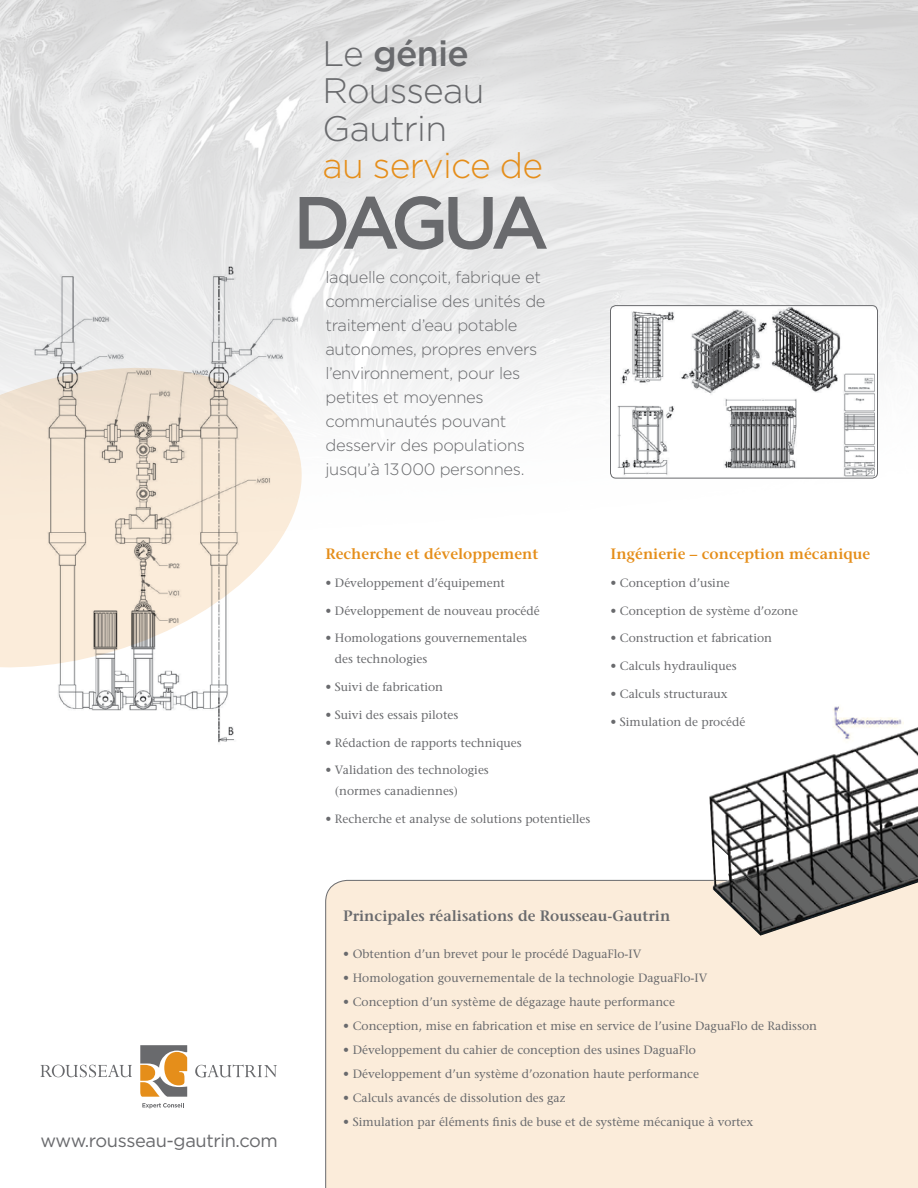
<style>
.page{position:relative;width:918px;height:1188px;background:#fff}
.page>*{position:absolute;margin:0;border:0;box-sizing:border-box;transform-origin:0 0}
.t1{font:500 73.95px "Gotham";letter-spacing:-.115em;color:#696a6d}
.t2{font:300 35.4px/37.5px "Gotham";letter-spacing:-.02em;color:#696a6d}
.t3{font:300 35.4px "Gotham";letter-spacing:-.02em;color:#e58e1a}
.t4{font:18.3px "Gotham";letter-spacing:-.02em;color:#696a6d}
.t5{font:300 16.5px/24px "Gotham";letter-spacing:-.02em;color:#696a6d}
.t6{font:600 15px "Stone Serif";color:#e58e1a}
.t7{font:600 15px "Stone Serif";color:#696a6d}
.t8{font:12px/21px "Stone Serif";color:#696a6d}
.s1{font-weight:500}
</style>
<div class="page">
<img style="left:0;top:0;width:918px;height:479px">
<div style="left:325px;top:880px;width:593px;height:308px;background:#fbecda"></div>
<svg style="left:142px;top:1103px;width:42px;height:5px"></svg>
<svg style="left:40px;top:1065px;width:92px;height:12px"></svg>
<svg style="left:140px;top:1045px;width:47px;height:52px"></svg>
<svg style="left:195px;top:1065px;width:82px;height:12px"></svg>
<img style="left:21px;top:261px;width:287px;height:482px">
<svg style="left:0;top:347px;width:320px;height:342px;fill:#f9ebda"></svg>
<img style="left:699px;top:706px;width:219px;height:230px">
<div style="left:610px;top:305px;width:268px;height:173px;border:1px solid #696a6d;border-radius:5px"></div>
<img style="left:614px;top:307px;width:261px;height:170px">
<h2 class="t2" style="left:322px;top:34px;width:164px">Le <span class="s1">génie<br></span>Rousseau<br>Gautrin</h2>
<h2 class="t3" style="left:322px;top:144px;width:222px">au service de</h2>
<h1 class="t1" style="left:293px;top:174px;width:258px">DAGUA</h1>
<h3 class="t5" style="left:326px;top:265px;width:222px">laquelle conçoit, fabrique et commercialise des unités de traitement d’eau potable autonomes, propres envers l’environnement, pour les petites et moyennes communautés pouvant desservir des populations jusqu’à 13 000 personnes.</h3>
<p class="t6" style="left:326px;top:545px;width:214px">Recherche et développement</p>
<p class="t8" style="left:326px;top:572px;width:181px">• Développement d’équipement</p>
<p class="t8" style="left:326px;top:600px;width:216px">• Développement de nouveau procédé</p>
<p class="t8" style="left:335px;top:628px;width:194px;text-indent:-9px">• Homologations gouvernementales des technologies</p>
<p class="t8" style="left:326px;top:676px;width:119px">• Suivi de fabrication</p>
<p class="t8" style="left:326px;top:704px;width:134px">• Suivi des essais pilotes</p>
<p class="t8" style="left:326px;top:732px;width:198px">• Rédaction de rapports techniques</p>
<p class="t8" style="left:335px;top:760px;width:155px;text-indent:-9px">• Validation des technologies (normes canadiennes)</p>
<p class="t8" style="left:326px;top:808px;width:266px">• Recherche et analyse de solutions potentielles</p>
<p class="t6" style="left:610px;top:545px;width:261px">Ingénierie – conception mécanique</p>
<p class="t8" style="left:610px;top:572px;width:121px">• Conception d’usine</p>
<p class="t8" style="left:610px;top:600px;width:189px">• Conception de système d’ozone</p>
<p class="t8" style="left:610px;top:628px;width:163px">• Construction et fabrication</p>
<p class="t8" style="left:610px;top:655px;width:128px">• Calculs hydrauliques</p>
<p class="t8" style="left:610px;top:683px;width:119px">• Calculs structuraux</p>
<p class="t8" style="left:610px;top:711px;width:136px">• Simulation de procédé</p>
<h3 class="t4" style="left:40px;top:1129px;width:239px">www.rousseau-gautrin.com</h3>
<p class="t7" style="left:343px;top:907px;width:329px">Principales réalisations de Rousseau-Gautrin</p>
<p class="t8" style="left:343px;top:944px;width:300px">• Obtention d’un brevet pour le procédé DaguaFlo-IV</p>
<p class="t8" style="left:343px;top:968px;width:366px">• Homologation gouvernementale de la technologie DaguaFlo-IV</p>
<p class="t8" style="left:343px;top:992px;width:333px">• Conception d’un système de dégazage haute performance</p>
<p class="t8" style="left:343px;top:1016px;width:475px">• Conception, mise en fabrication et mise en service de l’usine DaguaFlo de Radisson</p>
<p class="t8" style="left:343px;top:1040px;width:354px">• Développement du cahier de conception des usines DaguaFlo</p>
<p class="t8" style="left:343px;top:1064px;width:357px">• Développement d’un système d’ozonation haute performance</p>
<p class="t8" style="left:343px;top:1088px;width:224px">• Calculs avancés de dissolution des gaz</p>
<p class="t8" style="left:343px;top:1112px;width:412px">• Simulation par éléments finis de buse et de système mécanique à vortex</p>
</div>
